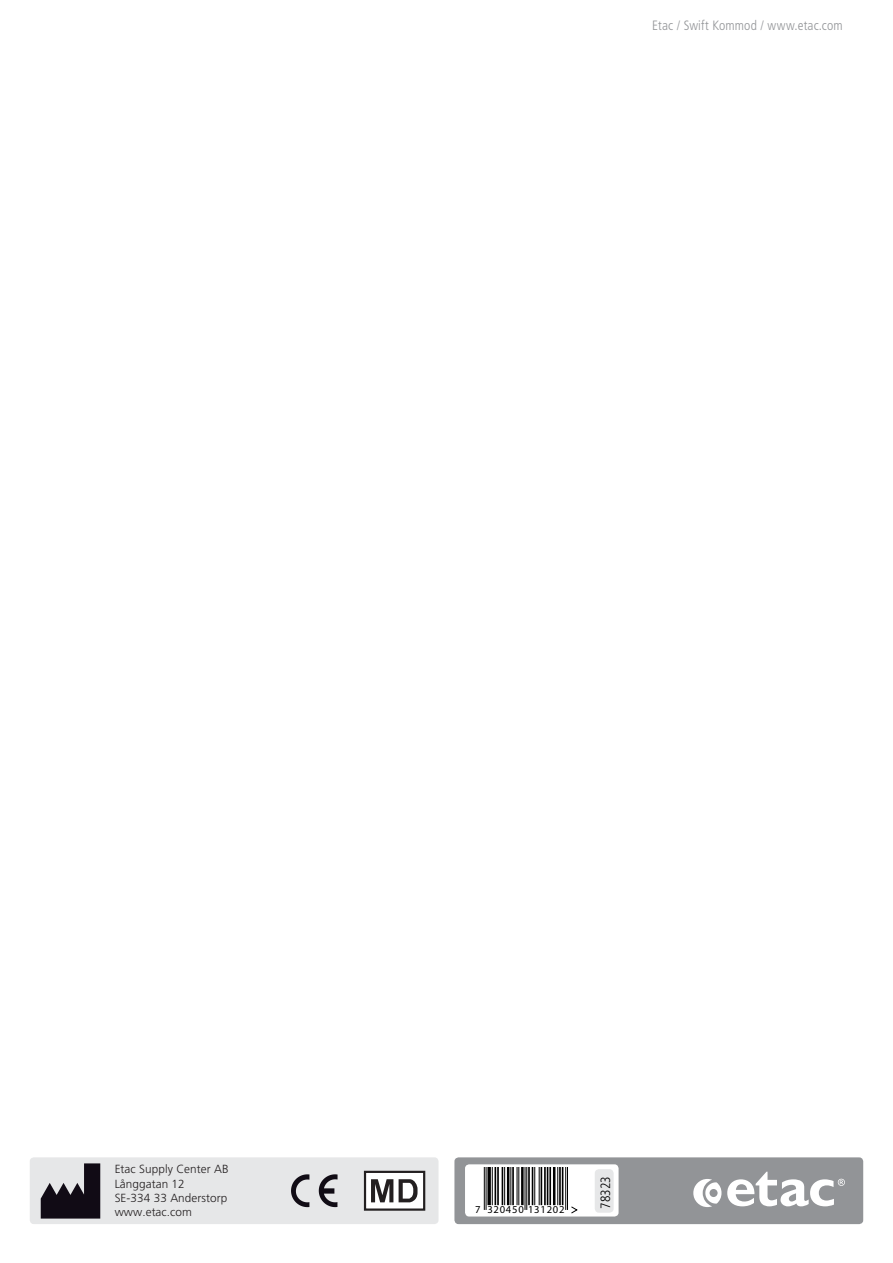
<style>
.page{position:relative;width:893px;height:1263px;background:#fff}
.page>*{position:absolute;margin:0;border:0;box-sizing:border-box;transform-origin:0 0}
.t1{font:300 condensed 13.5px "Frutiger LT Pro";letter-spacing:.01em;color:#939598}
.t2{font:300 condensed 13.5px "Frutiger LT Pro";color:#000}
.t3{font:300 11.7px/14.1px "Frutiger LT Pro";letter-spacing:.005em;color:#231f20}
.t4{font:10.65px "Helvetica";letter-spacing:.07em;color:#000}
</style>
<div class="page">
<div style="left:30px;top:1157px;width:408px;height:67px;background:#e6e7e8;border-radius:4px"></div>
<svg style="left:41px;top:1163px;width:59px;height:55px"></svg>
<div style="left:454px;top:1157px;width:409px;height:67px;background:#929497;border-radius:4px"></div>
<svg style="left:465px;top:1164px;width:154px;height:52px;background:#ebebeb"></svg>
<div style="left:595px;top:1169px;width:19px;height:44px;background:#e6e7e8;border-radius:4px"></div>
<div style="left:365px;top:1172px;width:59px;height:37px;background:#fff"></div>
<div style="left:364px;top:1171px;width:61px;height:40px;border:2px solid #231f20"></div>
<svg style="left:371px;top:1179px;width:22px;height:23px"></svg>
<svg style="left:399px;top:1179px;width:18px;height:23px"></svg>
<svg style="left:291px;top:1174px;width:18px;height:33px"></svg>
<svg style="left:319px;top:1174px;width:19px;height:33px"></svg>
<svg style="left:727px;top:1172px;width:118px;height:34px"></svg>
<svg style="left:693px;top:1179px;width:28px;height:28px"></svg>
<hr style="left:486px;top:1168px;width:1px;height:42px;background:#000">
<hr style="left:484px;top:1168px;width:1px;height:42px;background:#000">
<svg style="left:487px;top:1168px;width:4px;height:37px"></svg>
<hr style="left:492px;top:1168px;width:1px;height:37px;background:#000">
<hr style="left:502px;top:1168px;width:1px;height:37px;background:#000">
<hr style="left:497px;top:1168px;width:2px;height:37px;background:#000">
<hr style="left:495px;top:1168px;width:1px;height:37px;background:#000">
<hr style="left:504px;top:1168px;width:1px;height:37px;background:#000">
<hr style="left:507px;top:1168px;width:2px;height:37px;background:#000">
<hr style="left:510px;top:1168px;width:1px;height:37px;background:#000">
<hr style="left:512px;top:1168px;width:2px;height:37px;background:#000">
<hr style="left:518px;top:1168px;width:1px;height:37px;background:#000">
<hr style="left:517px;top:1168px;width:1px;height:37px;background:#000">
<hr style="left:521px;top:1168px;width:3px;height:37px;background:#000">
<hr style="left:526px;top:1168px;width:1px;height:42px;background:#000">
<hr style="left:525px;top:1168px;width:1px;height:42px;background:#000">
<hr style="left:532px;top:1168px;width:1px;height:37px;background:#000">
<hr style="left:528px;top:1168px;width:2px;height:37px;background:#000">
<hr style="left:539px;top:1168px;width:1px;height:37px;background:#000">
<hr style="left:534px;top:1168px;width:1px;height:37px;background:#000">
<hr style="left:549px;top:1168px;width:2px;height:37px;background:#000">
<hr style="left:547px;top:1168px;width:1px;height:37px;background:#000">
<hr style="left:544px;top:1168px;width:2px;height:37px;background:#000">
<hr style="left:541px;top:1168px;width:1px;height:37px;background:#000">
<hr style="left:553px;top:1168px;width:2px;height:37px;background:#000">
<hr style="left:557px;top:1168px;width:1px;height:37px;background:#000">
<hr style="left:562px;top:1168px;width:1px;height:37px;background:#000">
<hr style="left:559px;top:1168px;width:2px;height:37px;background:#000">
<hr style="left:567px;top:1168px;width:1px;height:42px;background:#000">
<hr style="left:565px;top:1168px;width:1px;height:42px;background:#000">
<svg style="left:571px;top:1206px;width:7px;height:8px"></svg>
<p class="t1" style="left:652px;top:18px;width:192px">Etac / Swift Kommod / www.etac.com</p>
<p class="t3" style="left:115px;top:1162px;width:115px">Etac Supply Center AB<br>Långgatan 12<br>SE-334 33 Anderstorp www.etac.com</p>
<p class="t4" style="left:475px;top:1203px;width:91px">7 320450 131202</p>
<p class="t2" style="left:598px;top:1208px;width:34px;rotate:-90deg">78323</p>
</div>
